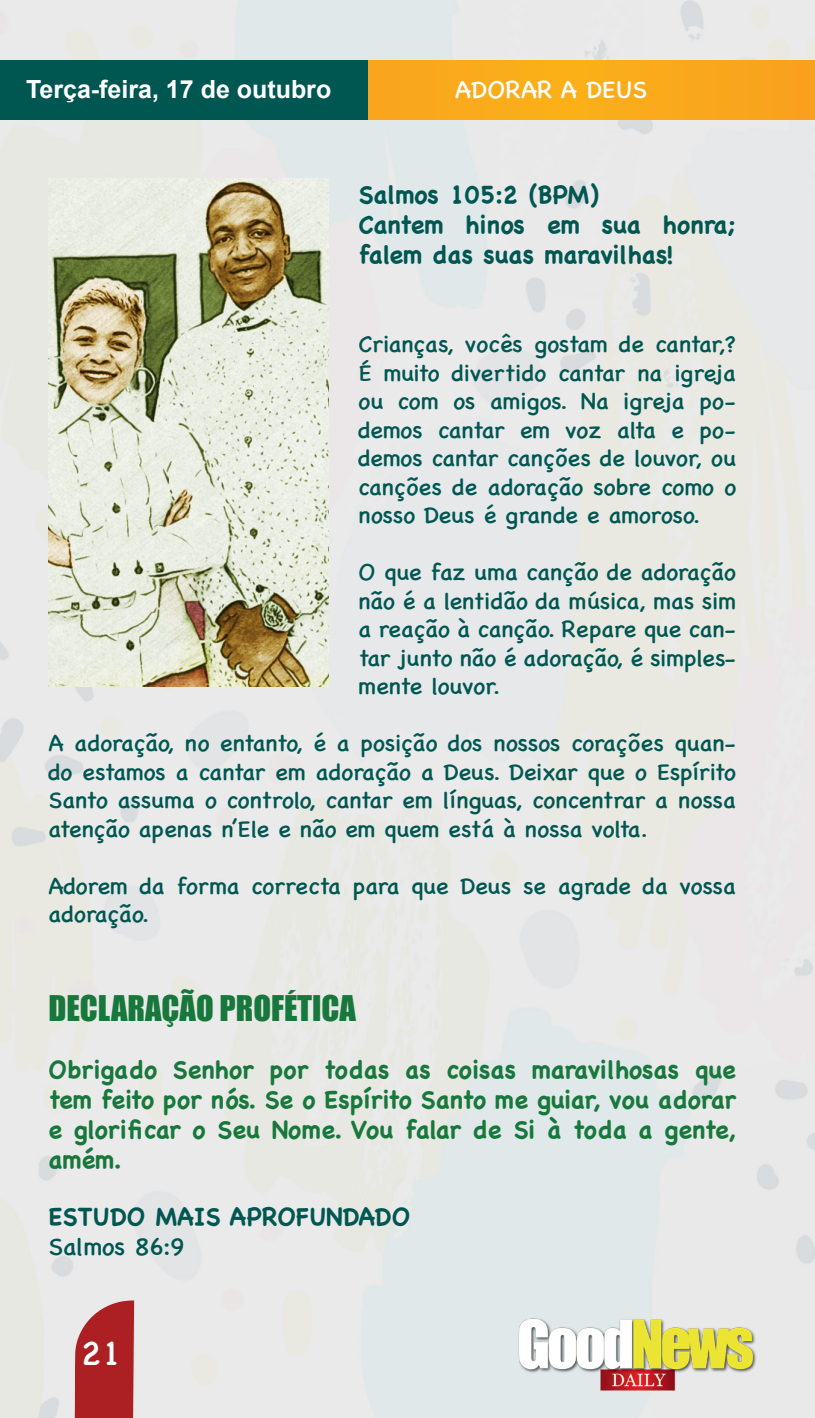
<style>
.page{position:relative;width:815px;height:1418px;background:#fff}
.page>*{position:absolute;margin:0;border:0;box-sizing:border-box;transform-origin:0 0}
.t1{font:35px "Chalkboard SE";color:#fff}
.t2{font:32.5px "Impact";color:#18783c}
.t3{font:700 25px/30px "Chalkboard SE";color:#18783c;text-align:justify}
.t4{font:700 25px/30px "Chalkboard SE";color:#005752}
.t5{font:700 25px "Arial";color:#fff}
.t6{font:25px "Chalkboard SE";color:#fff}
.t7{font:25px "Chalkboard SE";color:#005752}
.t8{font:23.75px/28.5px "Chalkboard SE";color:#005752;text-align:justify}
</style>
<div class="page">
<img style="left:0;top:0;width:815px;height:1417px">
<div style="left:139px;top:60px;width:676px;height:60px;background:#faa91c"></div>
<div style="left:0;top:60px;width:368px;height:60px;background:#005752"></div>
<svg style="left:73px;top:1300px;width:61px;height:117px;background:#b43b3e"></svg>
<img style="left:516px;top:1316px;width:243px;height:76px">
<img style="left:48px;top:179px;width:280px;height:507px">
<p class="t5" style="left:26px;top:73px;width:307px">Terça-feira, 17 de outubro</p>
<p class="t6" style="left:455px;top:67px;width:193px">ADORAR A DEUS</p>
<p class="t4" style="left:358px;top:180px;width:242px">Salmos 105:2 (BPM)</p>
<p class="t4" style="left:358px;top:210px;width:379px">Cantem hinos em sua honra; falem das suas maravilhas!</p>
<p class="t8" style="left:358px;top:328px;width:379px">Crianças, vocês gostam de cantar,?<br>É muito divertido cantar na igreja ou com os amigos. Na igreja po&shy;demos cantar em voz alta e po&shy;demos cantar canções de louvor, ou canções de adoração sobre como o nosso Deus é grande e amoroso.</p>
<p class="t8" style="left:358px;top:556px;width:379px">O que faz uma canção de adoração não é a lentidão da música, mas sim a reação à canção. Repare que can&shy;tar junto não é adoração, é simples&shy;mente louvor.</p>
<p class="t8" style="left:48px;top:727px;width:689px">A adoração, no entanto, é a posição dos nossos corações quan&shy;do estamos a cantar em adoração a Deus. Deixar que o Espírito Santo assuma o controlo, cantar em línguas, concentrar a nossa atenção apenas n’Ele e não em quem está à nossa volta.</p>
<p class="t8" style="left:48px;top:870px;width:689px">Adorem da forma correcta para que Deus se agrade da vossa adoração.</p>
<p class="t2" style="left:48px;top:983px;width:309px">DECLARAÇÃO PROFÉTICA</p>
<p class="t3" style="left:48px;top:1054px;width:689px">Obrigado Senhor por todas as coisas maravilhosas que tem feito por nós. Se o Espírito Santo me guiar, vou adorar e glorificar o Seu Nome. Vou falar de Si à toda a gente, amém.</p>
<p class="t4" style="left:48px;top:1201px;width:364px">ESTUDO MAIS APROFUNDADO</p>
<p class="t7" style="left:48px;top:1224px;width:138px">Salmos 86:9</p>
<h1 class="t1" style="left:82px;top:1322px;width:41px">21</h1>
</div>
